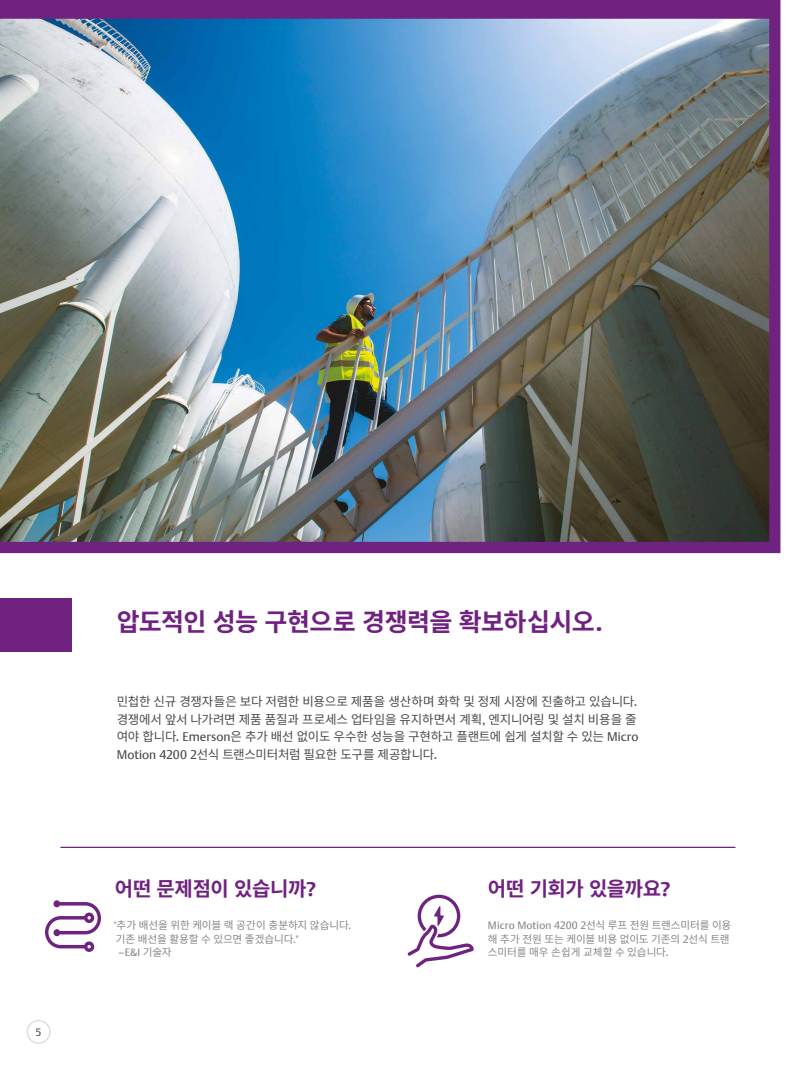
<style>
.page{position:relative;width:810px;height:1080px;background:#fff}
.page>*{position:absolute;margin:0;border:0;box-sizing:border-box;transform-origin:0 0}
.t1{font:700 25px "Noto Sans CJ Kkr";letter-spacing:-.025em;color:#702281}
.t2{font:700 20px "Noto Sans CJ Kkr";letter-spacing:-.02em;color:#702281}
.t3{font:12.5px/17.5px "Noto Sans CJ Kkr";letter-spacing:-.02em;color:#4a4a49}
.t4{font:10.62px/13.8px "Noto Sans CJ Kkr";letter-spacing:-.01em;color:#878787}
.t5{font:10.62px "DTL Argo CT";letter-spacing:.01em;color:#878787}
.t6{font:10.62px "DTL Argo CT";color:#4a4a49}
.s1{font-family:"DTL Argo CT"}
.s2{font-family:"Noto Sans CJ Kkr"}
</style>
<div class="page">
<div style="left:27px;top:1020px;width:23px;height:24px;border:1px solid #dadada;border-radius:50%"></div>
<div style="left:0;top:598px;width:72px;height:53px;background:#702281"></div>
<img style="left:0;top:0;width:780px;height:553px">
<hr style="left:60px;top:847px;width:675px;height:1px;background:#702281">
<svg style="left:45px;top:902px;width:56px;height:50px"></svg>
<div style="left:54px;top:900px;width:6px;height:7px;background:#6e2380;border-radius:50%"></div>
<svg style="left:408px;top:895px;width:66px;height:72px"></svg>
<p class="t6" style="left:36px;top:1026px;width:7px">5</p>
<h1 class="t1" style="left:117px;top:607px;width:487px">압도적인 성능 구현으로 경쟁력을 확보하십시오<span class="s1">.</span></h1>
<p class="t3" style="left:117px;top:693px;width:523px">민첩한 신규 경쟁자들은 보다 저렴한 비용으로 제품을 생산하며 화학 및 정제 시장에 진출하고 있습니다<span class="s1">. </span>경쟁에서 앞서 나가려면 제품 품질과 프로세스 업타임을 유지하면서 계획<span class="s1">,</span> 엔지니어링 및 설치 비용을 줄 여야 합니다<span class="s1">. Emerson</span>은 추가 배선 없이도 우수한 성능을 구현하고 플랜트에 쉽게 설치할 수 있는 <span class="s1">Micro Motion 4200 2</span>선식 트랜스미터처럼 필요한 도구를 제공합니다<span class="s1">.</span></p>
<h2 class="t2" style="left:115px;top:878px;width:203px">어떤 문제점이 있습니까<span class="s1">?</span></h2>
<p class="t4" style="left:114px;top:918px;width:239px"><span class="s1">"</span>추가 배선을 위한 케이블 랙 공간이 충분하지 않습니다<span class="s1">. </span>기존 배선을 활용할 수 있으면 좋겠습니다<span class="s1">."</span></p>
<p class="t5" style="left:119px;top:946px;width:55px">–E&amp;I <span class="s2">기술자</span></p>
<h2 class="t2" style="left:488px;top:878px;width:184px">어떤 기회가 있을까요<span class="s1">?</span></h2>
<p class="t5" style="left:488px;top:919px;width:245px">Micro Motion 4200 2<span class="s2">선식 루프 전원 트랜스미터를 이용</span></p>
<p class="t4" style="left:488px;top:932px;width:243px">해 추가 전원 또는 케이블 비용 없이도 기존의 <span class="s1">2</span>선식 트랜 스미터를 매우 손쉽게 교체할 수 있습니다<span class="s1">.</span></p>
</div>
